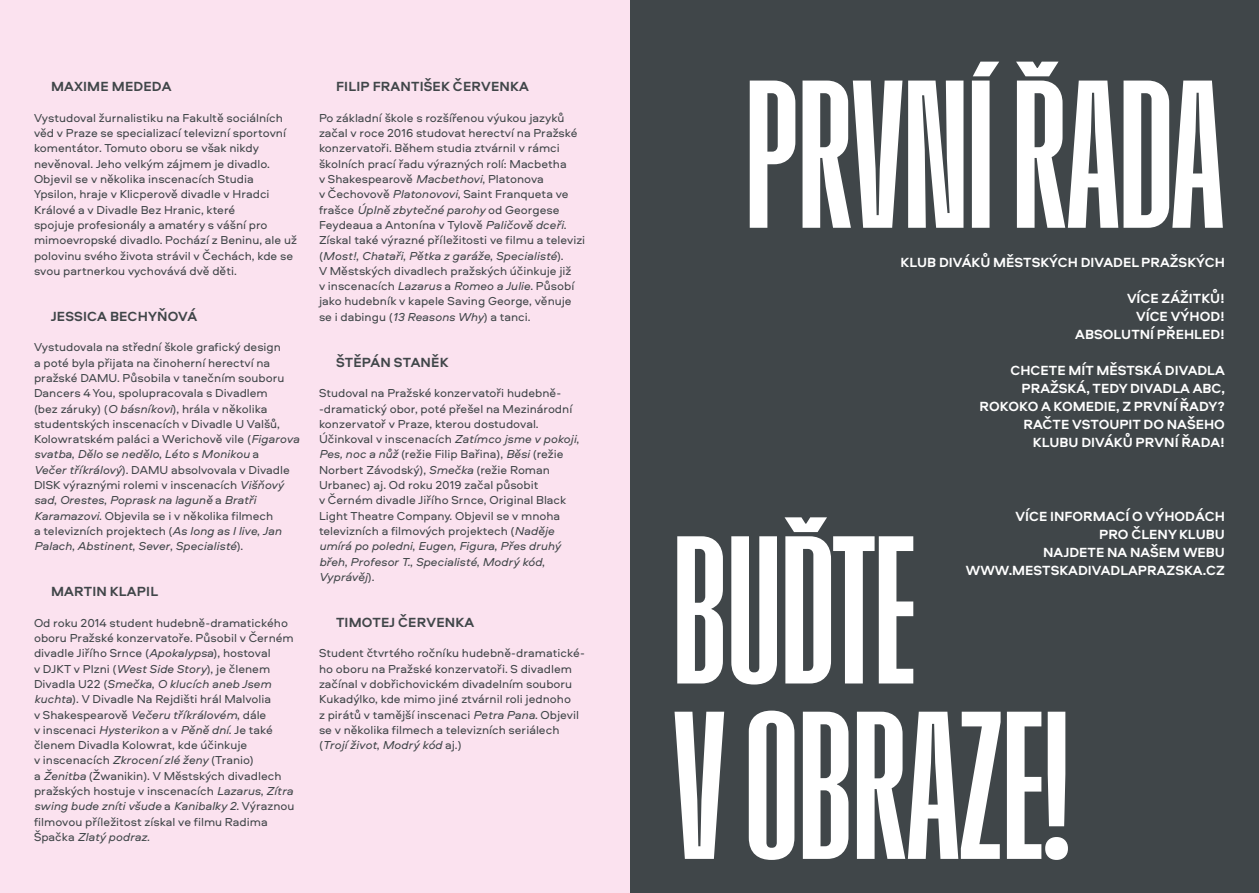
<style>
.page{position:relative;width:1259px;height:893px;background:#fff}
.page>*{position:absolute;margin:0;border:0;box-sizing:border-box;transform-origin:0 0}
.t1{font:210.3px/175.4px "Kabaret";letter-spacing:-.01em;color:#fff}
.t2{font:700 13.8px/18px "Aeroport";color:#fff;text-align:right}
.t3{font:700 13.8px "Aeroport";letter-spacing:.01em;color:#404649}
.t4{font:12px/15.3px "Aeroport";color:#404649}
.s1{font-style:italic}
</style>
<div class="page">
<div style="left:629px;top:0;width:630px;height:893px;background:#404649"></div>
<div style="left:0;top:0;width:629px;height:893px;background:#fbe2ef"></div>
<p class="t3" style="left:51px;top:77px;width:122px">MAXIME MEDEDA</p>
<p class="t4" style="left:34px;top:110px;width:264px">Vystudoval žurnalistiku na Fakultě sociálních věd v Praze se specializací televizní sportovní komentátor. Tomuto oboru se však nikdy nevěnoval. Jeho velkým zájmem je divadlo.<br>Objevil se v několika inscenacích Studia Ypsilon, hraje v Klicperově divadle v Hradci Králové a v Divadle Bez Hranic, které<br>spojuje profesionály a amatéry s vášní pro mimoevropské divadlo. Pochází z Beninu, ale už polovinu svého života strávil v Čechách, kde se svou partnerkou vychovává dvě děti.</p>
<p class="t3" style="left:51px;top:306px;width:148px">JESSICA BECHYŇOVÁ</p>
<p class="t4" style="left:34px;top:339px;width:267px">Vystudovala na střední škole grafický design<br>a poté byla přijata na činoherní herectví na pražské DAMU. Působila v tanečním souboru Dancers 4 You, spolupracovala s Divadlem<br>(bez záruky) (<span class="s1">O básníkovi</span>), hrála v několika studentských inscenacích v Divadle U Valšů, Kolowratském paláci a Werichově vile (<span class="s1">Figarova svatba</span>, <span class="s1">Dělo se nedělo</span>, <span class="s1">Léto s Monikou</span> a<br><span class="s1">Večer tříkrálový</span>). DAMU absolvovala v Divadle DISK výraznými rolemi v inscenacích <span class="s1">Višňový sad</span>, <span class="s1">Orestes</span>, <span class="s1">Poprask na laguně</span> a <span class="s1">Bratři Karamazovi</span>. Objevila se i v několika filmech<br>a televizních projektech (<span class="s1">As long as I live</span>, <span class="s1">Jan Palach</span>, <span class="s1">Abstinent</span>, <span class="s1">Sever</span>, <span class="s1">Specialisté</span>).</p>
<p class="t3" style="left:51px;top:581px;width:109px">MARTIN KLAPIL</p>
<p class="t4" style="left:34px;top:614px;width:262px">Od roku 2014 student hudebně-dramatického oboru Pražské konzervatoře. Působil v Černém divadle Jiřího Srnce (<span class="s1">Apokalypsa</span>), hostoval<br>v DJKT v Plzni (<span class="s1">West Side Story</span>), je členem Divadla U22 (<span class="s1">Smečka</span>, <span class="s1">O klucích aneb Jsem kuchta</span>). V Divadle Na Rejdišti hrál Malvolia<br>v Shakespearově <span class="s1">Večeru tříkrálovém</span>, dále<br>v inscenaci <span class="s1">Hysterikon</span> a v <span class="s1">Pěně dní</span>. Je také členem Divadla Kolowrat, kde účinkuje<br>v inscenacích <span class="s1">Zkrocení zlé ženy</span> (Tranio)<br>a <span class="s1">Ženitba</span> (Žwanikin). V Městských divadlech pražských hostuje v inscenacích <span class="s1">Lazarus</span>, <span class="s1">Zítra swing bude zníti všude</span> a <span class="s1">Kanibalky 2</span>. Výraznou filmovou příležitost získal ve filmu Radima Špačka <span class="s1">Zlatý podraz</span>.</p>
<p class="t3" style="left:336px;top:77px;width:194px">FILIP FRANTIŠEK ČERVENKA</p>
<p class="t4" style="left:319px;top:110px;width:268px">Po základní škole s rozšířenou výukou jazyků začal v roce 2016 studovat herectví na Pražské konzervatoři. Během studia ztvárnil v rámci školních prací řadu výrazných rolí: Macbetha<br>v Shakespearově <span class="s1">Macbethovi</span>, Platonova<br>v Čechovově <span class="s1">Platonovovi</span>, Saint Franqueta ve frašce <span class="s1">Úplně zbytečné parohy</span> od Georgese Feydeaua a Antonína v Tylově <span class="s1">Paličově dceři</span>.<br>Získal také výrazné příležitosti ve filmu a televizi (<span class="s1">Most!</span>, <span class="s1">Chataři</span>, <span class="s1">Pětka z garáže</span>, <span class="s1">Specialisté</span>).<br>V Městských divadlech pražských účinkuje již<br>v inscenacích <span class="s1">Lazarus</span> a <span class="s1">Romeo a Julie</span>. Působí jako hudebník v kapele Saving George, věnuje se i dabingu (<span class="s1">13 Reasons Why</span>) a tanci.</p>
<p class="t3" style="left:336px;top:352px;width:114px">ŠTĚPÁN STANĚK</p>
<p class="t4" style="left:319px;top:385px;width:262px">Studoval na Pražské konzervatoři hudebně--dramatický obor, poté přešel na Mezinárodní konzervatoř v Praze, kterou dostudoval.<br>Účinkoval v inscenacích <span class="s1">Zatímco jsme v pokoji</span>, <span class="s1">Pes, noc a nůž</span> (režie Filip Bařina), <span class="s1">Běsi</span> (režie Norbert Závodský), <span class="s1">Smečka</span> (režie Roman Urbanec) aj. Od roku 2019 začal působit<br>v Černém divadle Jiřího Srnce, Original Black Light Theatre Company. Objevil se v mnoha televizních a filmových projektech (<span class="s1">Naděje umírá po poledni</span>, <span class="s1">Eugen</span>, <span class="s1">Figura</span>, <span class="s1">Přes druhý břeh</span>, <span class="s1">Profesor T.</span>, <span class="s1">Specialisté</span>, <span class="s1">Modrý kód</span>, <span class="s1">Vyprávěj</span>).</p>
<p class="t3" style="left:336px;top:612px;width:140px">TIMOTEJ ČERVENKA</p>
<p class="t4" style="left:319px;top:645px;width:267px">Student čtvrtého ročníku hudebně-dramatické&shy;ho oboru na Pražské konzervatoři. S divadlem začínal v dobřichovickém divadelním souboru Kukadýlko, kde mimo jiné ztvárnil roli jednoho<br>z pirátů v tamější inscenaci <span class="s1">Petra Pana</span>. Objevil se v několika filmech a televizních seriálech (<span class="s1">Trojí život</span>, <span class="s1">Modrý kód</span> aj.)</p>
<h1 class="t1" style="left:744px;top:72px;width:482px">PRVNÍ ŘADA</h1>
<p class="t2" style="left:900px;top:253px;width:326px">KLUB DIVÁKŮ MĚSTSKÝCH DIVADEL PRAŽSKÝCH</p>
<p class="t2" style="left:1075px;top:289px;width:151px">VÍCE ZÁŽITKŮ!<br>VÍCE VÝHOD!<br>ABSOLUTNÍ PŘEHLED!</p>
<p class="t2" style="left:979px;top:361px;width:247px">CHCETE MÍT MĚSTSKÁ DIVADLA<br>PRAŽSKÁ, TEDY DIVADLA ABC,<br>ROKOKO A KOMEDIE, Z PRVNÍ ŘADY?<br>RAČTE VSTOUPIT DO NAŠEHO<br>KLUBU DIVÁKŮ PRVNÍ ŘADA!</p>
<p class="t2" style="left:966px;top:507px;width:260px">VÍCE INFORMACÍ O VÝHODÁCH<br>PRO ČLENY KLUBU<br>NAJDETE NA NAŠEM WEBU<br>WWW.MESTSKADIVADLAPRAZSKA.CZ</p>
<h1 class="t1" style="left:672px;top:527px;width:400px">BUĎTE<br>VOBRAZE!</h1>
</div>
